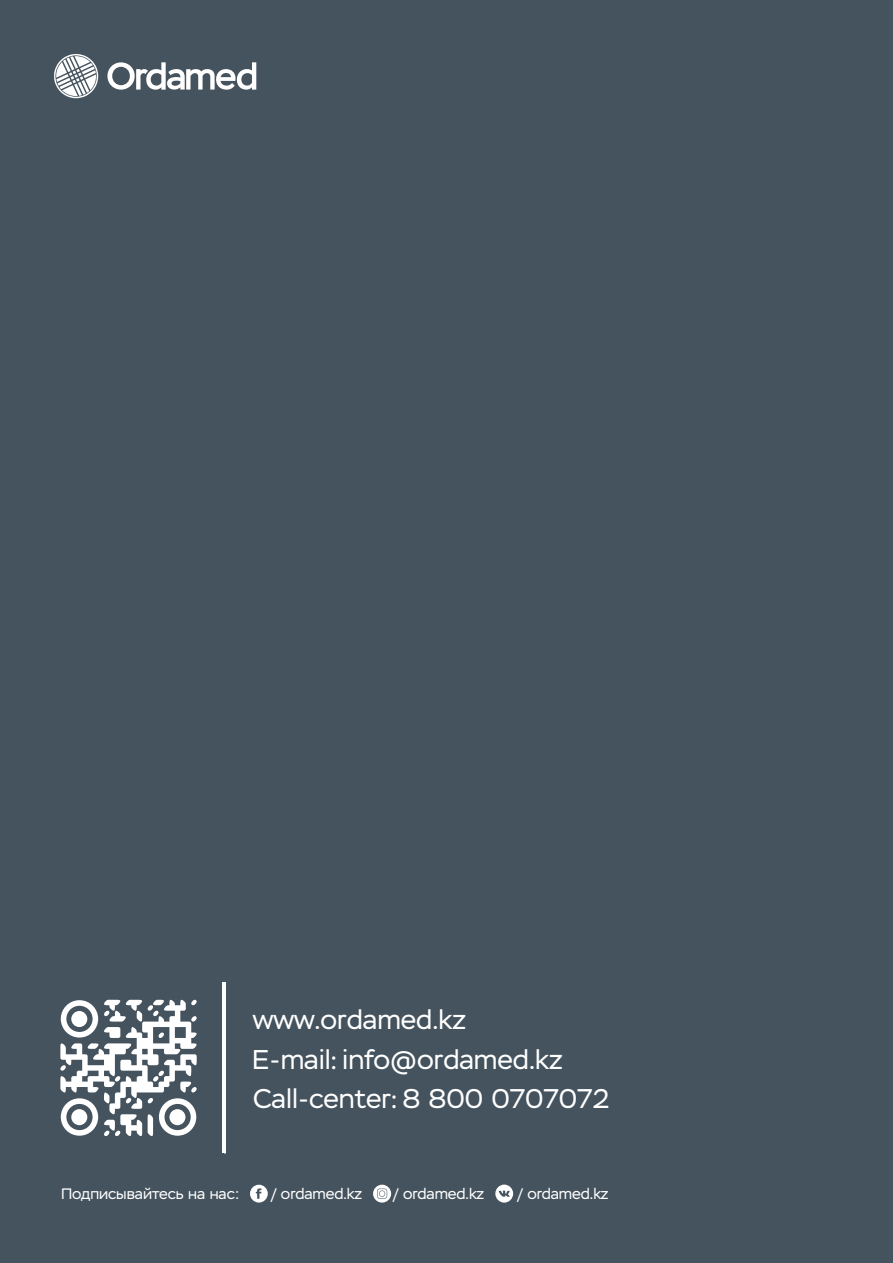
<style>
.page{position:relative;width:893px;height:1263px;background:#fff}
.page>*{position:absolute;margin:0;border:0;box-sizing:border-box;transform-origin:0 0}
.t1{font:27.15px "Stem";color:#fff}
.t2{font:27px "Stem";color:#fff}
.t3{font:15.3px "Stem";color:#fff}
.t4{font:15.15px "Stem";color:#fff}
.s1{font-family:"Myriad Pro"}
</style>
<div class="page">
<div style="left:0;top:0;width:892px;height:1263px;background:#45535e"></div>
<svg style="left:250px;top:1185px;width:18px;height:17px"></svg>
<svg style="left:373px;top:1185px;width:18px;height:17px"></svg>
<svg style="left:495px;top:1184px;width:18px;height:18px"></svg>
<hr style="left:222px;top:983px;width:3px;height:170px;background:#fff">
<svg style="left:60px;top:1000px;width:137px;height:136px"></svg>
<div style="left:71px;top:1109px;width:16px;height:16px;background:#fff;border-radius:50%"></div>
<div style="left:71px;top:1011px;width:16px;height:16px;background:#fff;border-radius:8px"></div>
<div style="left:169px;top:1109px;width:16px;height:16px;background:#fff;border-radius:8px"></div>
<svg style="left:107px;top:62px;width:149px;height:28px"></svg>
<svg style="left:54px;top:54px;width:44px;height:44px"></svg>
<hr style="left:224px;top:983px;width:2px;height:170px;background:#fff">
<p class="t2" style="left:253px;top:1004px;width:215px">www.ordamed.kz</p>
<p class="t1" style="left:252px;top:1043px;width:312px">E-mail<span class="s1">:</span> info@ordamed.kz</p>
<p class="t2" style="left:253px;top:1083px;width:358px">Call-center<span class="s1">:</span> 8 800 0707072</p>
<p class="t4" style="left:61px;top:1185px;width:180px">Подписывайтесь на нас:</p>
<p class="t3" style="left:271px;top:1185px;width:92px">/ ordamed.kz</p>
<p class="t3" style="left:393px;top:1185px;width:92px">/ ordamed.kz</p>
<p class="t3" style="left:518px;top:1185px;width:92px">/ ordamed.kz</p>
</div>
